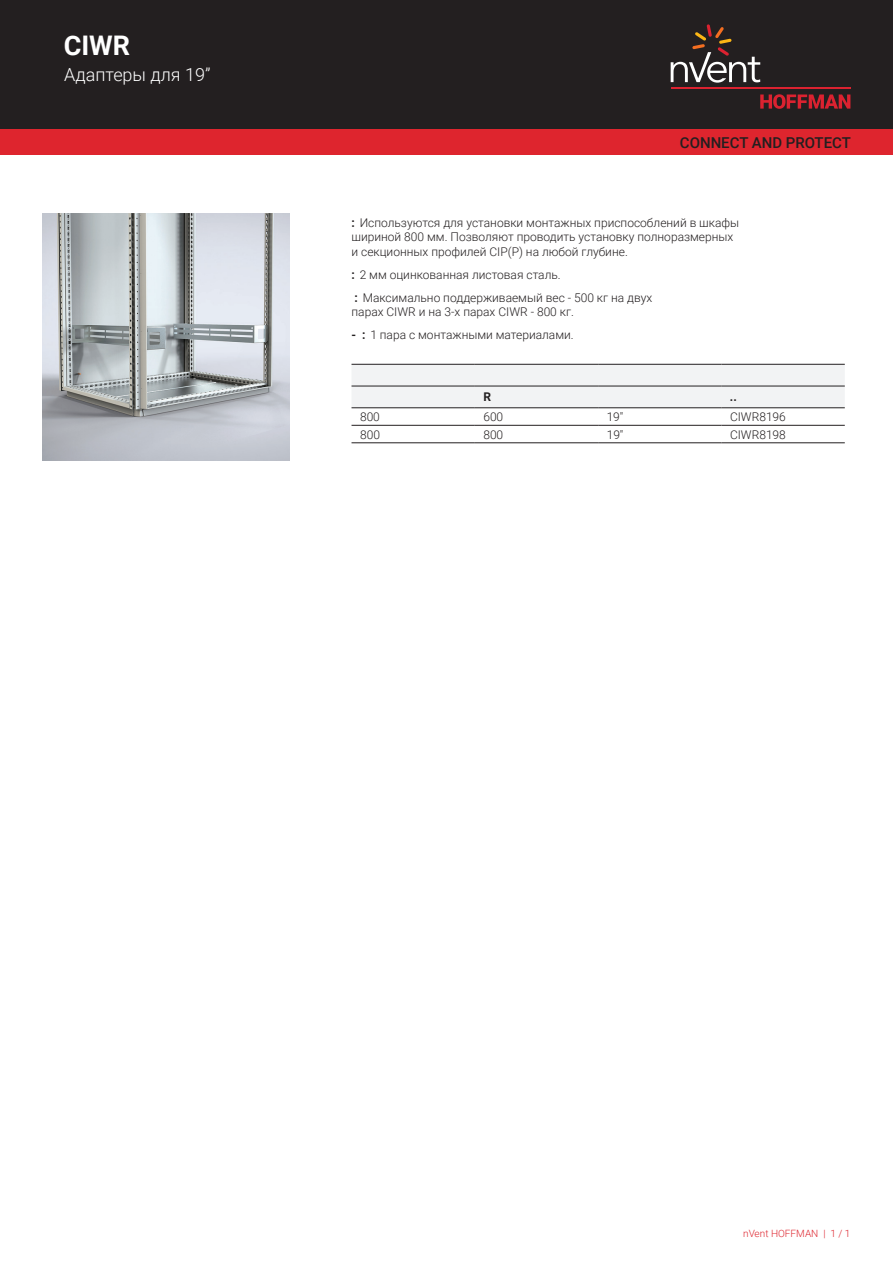
<style>
.page{position:relative;width:893px;height:1263px;background:#fff}
.page>*{position:absolute;margin:0;border:0;box-sizing:border-box;transform-origin:0 0}
.t1{font:700 27px "Roboto";color:#fff}
.t2{font:300 18px "Roboto";color:#fff}
.t3{font:500 15px "Roboto";color:#231f20}
.t4{font:300 12px/14.4px "Roboto";color:#231f20}
.t5{font:700 12px "Roboto";color:#231f20}
.t6{font:300 10.05px "Roboto";color:#de252e}
.s1{font-weight:700}
</style>
<div class="page">
<div style="left:0;top:0;width:893px;height:129px;background:#231f20"></div>
<svg style="left:760px;top:94px;width:90px;height:15px"></svg>
<hr style="left:671px;top:88px;width:179px;height:1px;background:#db2230">
<svg style="left:671px;top:24px;width:89px;height:59px"></svg>
<div style="left:0;top:129px;width:893px;height:26px;background:#de252e"></div>
<div style="left:351px;top:365px;width:494px;height:42px;background:#f2f3f4"></div>
<hr style="left:351px;top:364px;width:124px;height:1px;background:#231f20">
<hr style="left:475px;top:364px;width:123px;height:1px;background:#231f20">
<hr style="left:598px;top:364px;width:123px;height:1px;background:#231f20">
<hr style="left:721px;top:364px;width:124px;height:1px;background:#231f20">
<hr style="left:351px;top:425px;width:124px;height:1px;background:#231f20">
<hr style="left:475px;top:425px;width:123px;height:1px;background:#231f20">
<hr style="left:598px;top:425px;width:123px;height:1px;background:#231f20">
<hr style="left:721px;top:425px;width:124px;height:1px;background:#231f20">
<hr style="left:351px;top:442px;width:124px;height:1px;background:#231f20">
<hr style="left:475px;top:442px;width:123px;height:1px;background:#231f20">
<hr style="left:598px;top:442px;width:123px;height:1px;background:#231f20">
<hr style="left:721px;top:442px;width:124px;height:1px;background:#231f20">
<hr style="left:351px;top:386px;width:124px;height:1px;background:#231f20">
<hr style="left:475px;top:386px;width:123px;height:1px;background:#231f20">
<hr style="left:598px;top:386px;width:123px;height:1px;background:#231f20">
<hr style="left:721px;top:386px;width:124px;height:1px;background:#231f20">
<hr style="left:351px;top:407px;width:124px;height:1px;background:#231f20">
<hr style="left:475px;top:407px;width:123px;height:1px;background:#231f20">
<hr style="left:598px;top:407px;width:123px;height:1px;background:#231f20">
<hr style="left:721px;top:407px;width:124px;height:1px;background:#231f20">
<img style="left:43px;top:213px;width:246px;height:247px">
<h1 class="t1" style="left:64px;top:27px;width:68px">CIWR</h1>
<h2 class="t2" style="left:64px;top:62px;width:148px">Адаптеры для 19”</h2>
<p class="t3" style="left:680px;top:132px;width:173px">CONNECT AND PROTECT</p>
<p class="t4" style="left:351px;top:215px;width:389px"><span class="s1">:</span> Используются для установки монтажных приспособлений в шкафы шириной 800 мм. Позволяют проводить установку полноразмерных и секционных профилей CIP(P) на любой глубине.</p>
<p class="t4" style="left:351px;top:262px;width:302px;line-height:23px"><span class="s1">:</span> 2 мм оцинкованная листовая сталь.<br><span class="s1">:</span> Максимально поддерживаемый вес - 500 кг на двух</p>
<p class="t4" style="left:351px;top:304px;width:224px">парах CIWR и на 3-х парах CIWR - 800 кг.</p>
<p class="t4" style="left:351px;top:327px;width:224px"><span class="s1">- :</span> 1 пара с монтажными материалами.</p>
<p class="t5" style="left:483px;top:389px;width:9px">R</p>
<p class="t5" style="left:730px;top:389px;width:8px">..</p>
<p class="t4" style="left:360px;top:409px;width:21px">800</p>
<p class="t4" style="left:483px;top:409px;width:21px">600</p>
<p class="t4" style="left:607px;top:409px;width:18px">19"</p>
<p class="t4" style="left:730px;top:409px;width:57px">CIWR8196</p>
<p class="t4" style="left:360px;top:427px;width:21px">800</p>
<p class="t4" style="left:483px;top:427px;width:21px">800</p>
<p class="t4" style="left:607px;top:427px;width:18px">19"</p>
<p class="t4" style="left:730px;top:427px;width:57px">CIWR8198</p>
<p class="t6" style="left:743px;top:1226px;width:109px">nVent HOFFMAN | 1 / 1</p>
</div>
